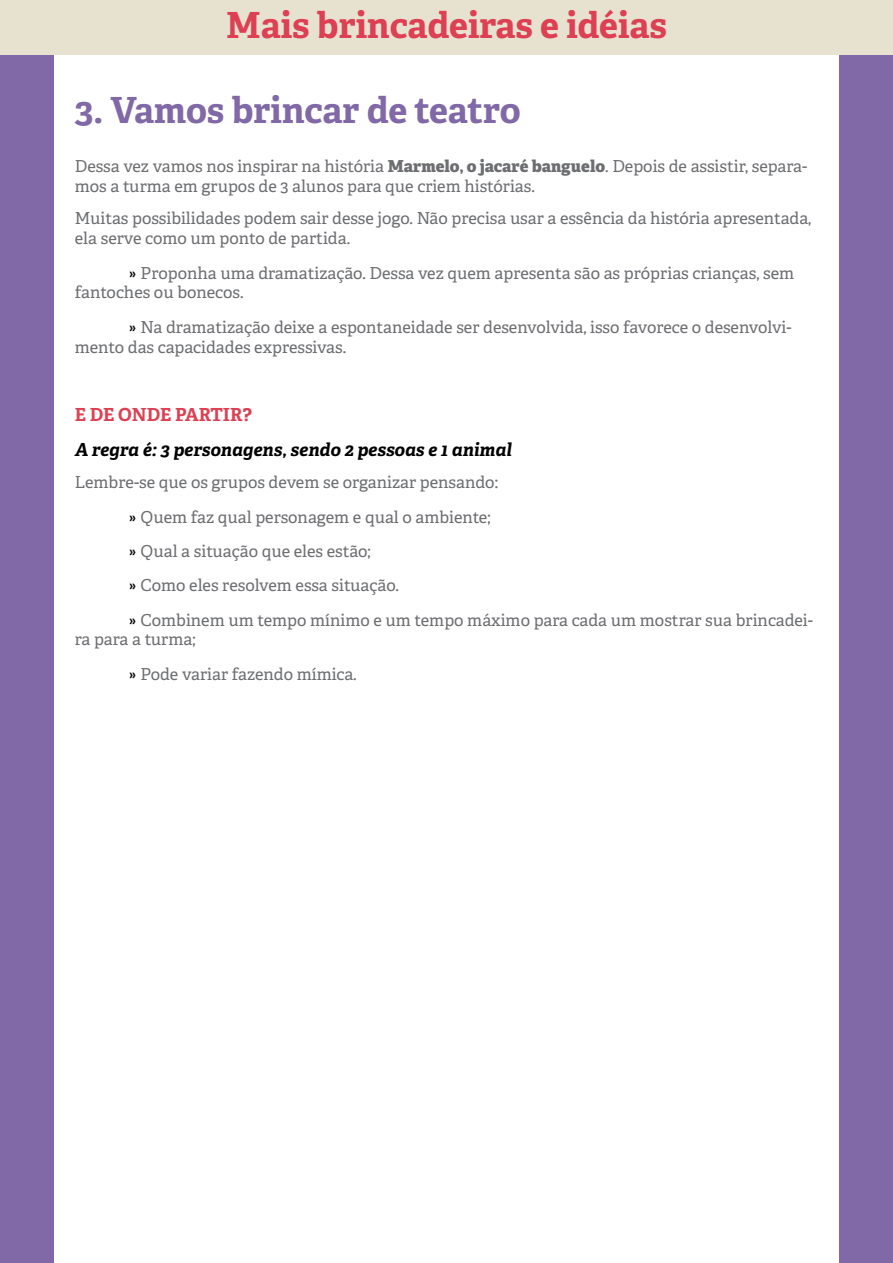
<style>
.page{position:relative;width:893px;height:1263px;background:#fff}
.page>*{position:absolute;margin:0;border:0;box-sizing:border-box;transform-origin:0 0}
.t1{font:700 36px "Adelle";color:#dd4053}
.t2{font:700 36px "Adelle";color:#8069a6}
.t3{font:italic 700 18px "Adelle";color:#000}
.t4{font:700 18px "Adelle";color:#dd4053}
.t5{font:16.5px/34.3px "Adelle";color:#6d6e71}
.s1{font-weight:800}
.s2{font-size:18px;color:#000}
</style>
<div class="page">
<div style="left:0;top:47px;width:893px;height:1216px;background:#8069a6"></div>
<div style="left:54px;top:54px;width:785px;height:1209px;background:#fff"></div>
<div style="left:0;top:0;width:893px;height:54px;background:#e7e2d0"></div>
<h1 class="t1" style="left:226px;top:2px;width:442px">Mais brincadeiras e idéias</h1>
<h1 class="t2" style="left:75px;top:87px;width:447px">3. Vamos brincar de teatro</h1>
<p class="t5" style="left:75px;top:157px;width:734px;line-height:19.8px">Dessa vez vamos nos inspirar na história <span class="s1">Marmelo, o jacaré banguelo</span>. Depois de assistir, separa&shy;mos a turma em grupos de 3 alunos para que criem histórias.</p>
<p class="t5" style="left:75px;top:209px;width:738px;line-height:19.8px">Muitas possibilidades podem sair desse jogo. Não precisa usar a essência da história apresentada, ela serve como um ponto de partida.</p>
<p class="t5" style="left:75px;top:263px;width:721px;line-height:19.8px;text-indent:54px"><span class="s2">»</span> Proponha uma dramatização. Dessa vez quem apresenta são as próprias crianças, sem fantoches ou bonecos.</p>
<p class="t5" style="left:75px;top:317px;width:718px;line-height:19.8px;text-indent:54px"><span class="s2">»</span> Na dramatização deixe a espontaneidade ser desenvolvida, isso favorece o desenvolvi&shy;mento das capacidades expressivas.</p>
<p class="t4" style="left:75px;top:403px;width:178px">E DE ONDE PARTIR?</p>
<p class="t3" style="left:75px;top:438px;width:439px">A regra é: 3 personagens, sendo 2 pessoas e 1 animal</p>
<p class="t5" style="left:129px;top:465px;width:686px;text-indent:-54px">Lembre-se que os grupos devem se organizar pensando:<br><span class="s2">»</span> Quem faz qual personagem e qual o ambiente;<br><span class="s2">»</span> Qual a situação que eles estão;<br><span class="s2">»</span> Como eles resolvem essa situação.<br><span class="s2">»</span> Combinem um tempo mínimo e um tempo máximo para cada um mostrar sua brincadei-</p>
<p class="t5" style="left:129px;top:623px;width:229px;text-indent:-54px">ra para a turma;<br><span class="s2">»</span> Pode variar fazendo mímica.</p>
</div>
